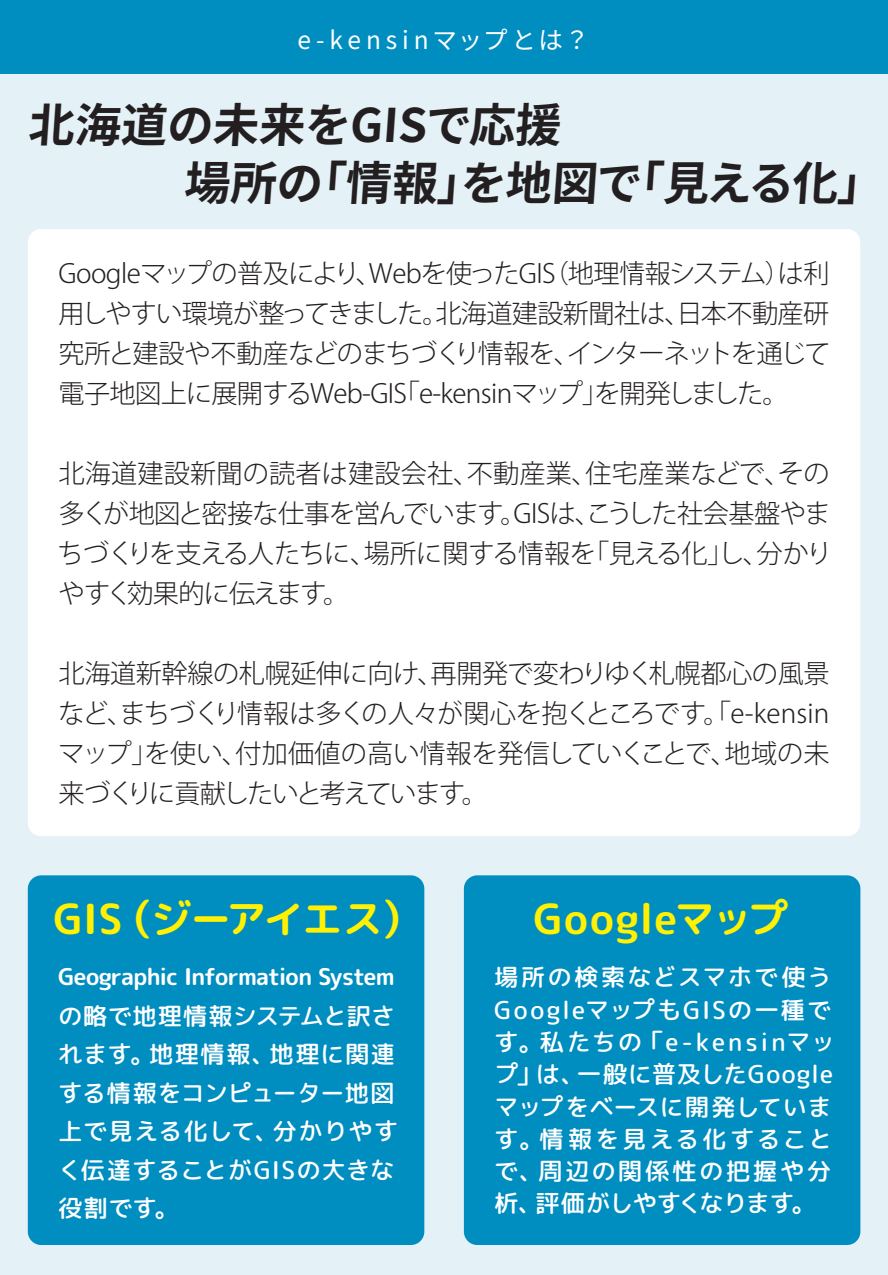
<style>
.page{position:relative;width:888px;height:1275px;background:#e4f1f6}
.page>*{position:absolute;margin:0;border:0;box-sizing:border-box;transform-origin:0 0}
.t1{font:700 46.2px/58.6px "Source Han Sans JP";color:#231f20}
.t2{font:41.48px "rounded mplus 2 c bold";letter-spacing:-.05em;color:#fff101}
.t3{font:41.48px "rounded mplus 2 c bold";letter-spacing:.025em;color:#fff101}
.t4{font:300 26.07px/40.1px "Koz Go Pr 6 N";letter-spacing:-.025em;color:#231f20;text-align:justify}
.t5{font:24.68px/32.2px "rounded mplus 2 c medium";letter-spacing:.06em;color:#fff}
.t6{font:24.68px/38.5px "rounded mplus 2 c medium";letter-spacing:.01em;color:#fff}
.t7{font:24.68px "Source Han Sans JP";letter-spacing:.165em;color:#fff}
.t8{font:23.1px "rounded mplus 2 c bold";letter-spacing:-.035em;color:#fff}
</style>
<div class="page">
<div style="left:0;top:0;width:888px;height:74px;background:#008dc0"></div>
<div style="left:28px;top:229px;width:832px;height:607px;background:#fff;border-radius:13px"></div>
<div style="left:28px;top:875px;width:396px;height:370px;background:#008dc0;border-radius:13px"></div>
<div style="left:464px;top:875px;width:396px;height:370px;background:#008dc0;border-radius:13px"></div>
<p class="t7" style="left:298px;top:26px;width:293px">e-kensinマップとは？</p>
<h1 class="t1" style="left:24px;top:96px;width:870px">北海道の未来をGISで応援<br>　　　 場所の「情報」を地図で「見える化」</h1>
<p class="t4" style="left:59px;top:254px;width:773px">Googleマップの普及により、Webを使ったGIS（地理情報システム）は利用しやすい環境が整ってきました。北海道建設新聞社は、日本不動産研究所と建設や不動産などのまちづくり情報を、インターネットを通じて電子地図上に展開するWeb-GIS「e-kensinマップ」を開発しました。</p>
<p class="t4" style="left:57px;top:454px;width:777px">北海道建設新聞の読者は建設会社、不動産業、住宅産業などで、その多くが地図と密接な仕事を営んでいます。GISは、こうした社会基盤やまちづくりを支える人たちに、場所に関する情報を「見える化」し、分かりやすく効果的に伝えます。</p>
<p class="t4" style="left:59px;top:654px;width:772px">北海道新幹線の札幌延伸に向け、再開発で変わりゆく札幌都心の風景など、まちづくり情報は多くの人々が関心を抱くところです。「e-kensinマップ」を使い、付加価値の高い情報を発信していくことで、地域の未来づくりに貢献したいと考えています。</p>
<h2 class="t2" style="left:53px;top:889px;width:369px">GIS（ジーアイエス）</h2>
<p class="t8" style="left:58px;top:960px;width:338px">Geographic Information System</p>
<p class="t6" style="left:58px;top:997px;width:342px">の略で地理情報システムと訳されます。地理情報、地理に関連する情報をコンピューター地図上で見える化して、分かりやすく伝達することがGISの大きな役割です。</p>
<h2 class="t3" style="left:533px;top:889px;width:257px">Googleマップ</h2>
<p class="t5" style="left:494px;top:961px;width:343px">場所の検索などスマホで使う<br>GoogleマップもGISの一種です。私たちの「e-kensinマップ」は、一般に普及したGoogleマップをベースに開発しています。情報を見える化することで、周辺の関係性の把握や分析、評価がしやすくなります。</p>
</div>
